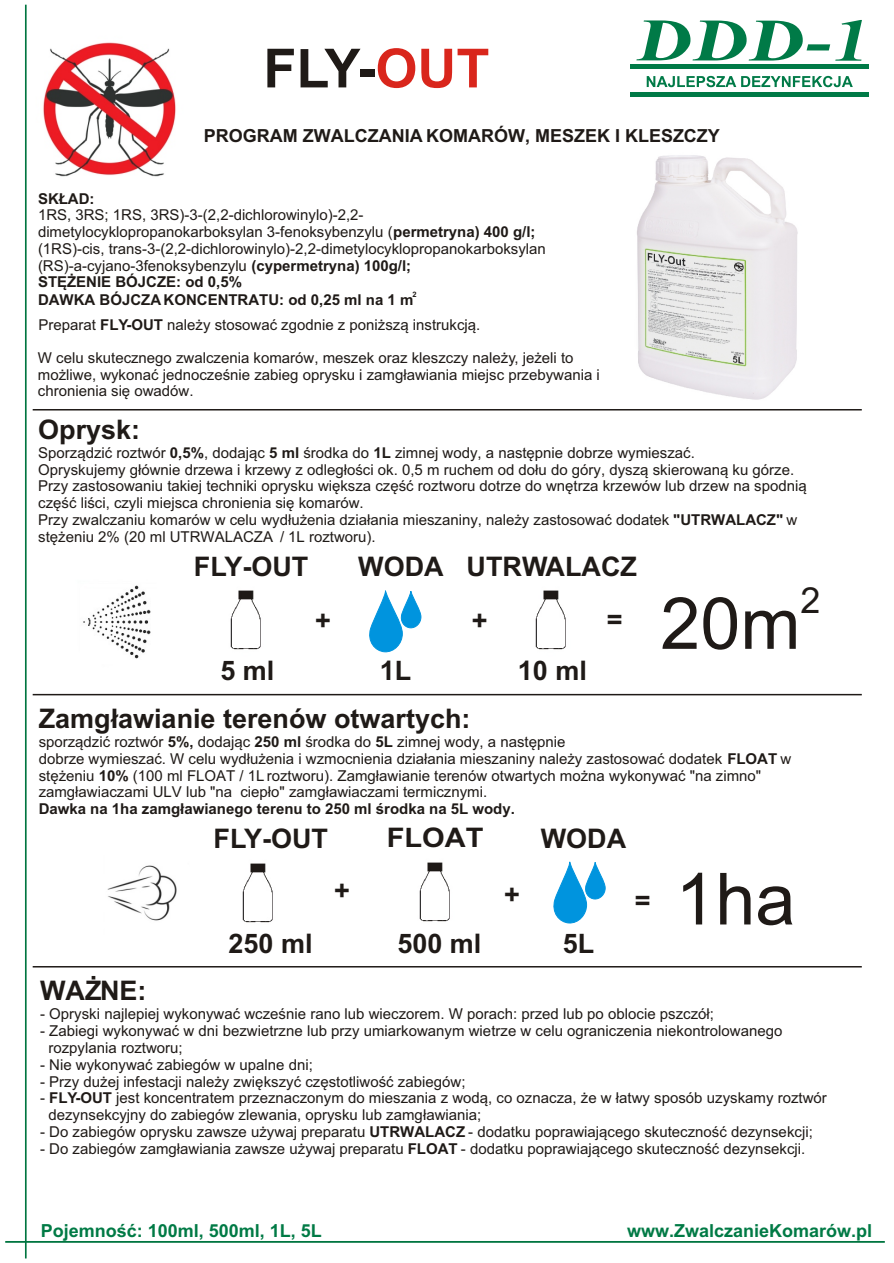
<style>
.page{position:relative;width:894px;height:1263px;background:#fff}
.page>*{position:absolute;margin:0;border:0;box-sizing:border-box;transform-origin:0 0}
.t1{font:72px "Arial CE";color:#1f1a17}
.t2{font:700 54px "Arial CE";color:#1f1a17}
.t3{font:36px "Arial CE";color:#1f1a17}
.t4{font:700 27px/54.9px "Arial CE";color:#1f1a17}
.t5{font:700 27px "Arial CE";color:#1f1a17;scale:1.07 1}
.t6{font:700 18px "Arial CE";color:#007a45}
.t7{font:700 18px "Arial CE";color:#1f1a17}
.t8{font:15px/16.8px "Arial CE";color:#1f1a17}
.t9{font:700 15px "Arial CE";color:#1f1a17}
.t10{font:700 7.5px "Arial CE";color:#1f1a17}
.s1{color:#d9261c}
.s2{font-weight:700}
</style>
<div class="page">
<img style="left:637px;top:155px;width:161px;height:245px">
<img style="left:83px;top:585px;width:68px;height:74px">
<img style="left:107px;top:865px;width:70px;height:56px">
<svg style="left:369px;top:590px;width:52px;height:62px"></svg>
<img style="left:230px;top:590px;width:31px;height:60px">
<svg style="left:553px;top:861px;width:53px;height:63px"></svg>
<img style="left:419px;top:862px;width:31px;height:60px">
<img style="left:242px;top:863px;width:31px;height:60px">
<img style="left:43px;top:42px;width:133px;height:135px">
<hr style="left:25px;top:5px;width:2px;height:1253px;background:#007540">
<hr style="left:5px;top:1241px;width:880px;height:2px;background:#007540">
<svg style="left:647px;top:76px;width:206px;height:11px"></svg>
<svg style="left:636px;top:20px;width:226px;height:41px"></svg>
<hr style="left:630px;top:64px;width:239px;height:4px;background:#007a47">
<hr style="left:630px;top:93px;width:239px;height:4px;background:#007a47">
<hr style="left:33px;top:694px;width:829px;height:1px;background:#1f1a17">
<hr style="left:33px;top:966px;width:829px;height:2px;background:#1f1a17">
<img style="left:535px;top:590px;width:31px;height:60px">
<hr style="left:33px;top:409px;width:829px;height:2px;background:#1f1a17">
<h2 class="t2" style="left:263px;top:48px;width:228px">FLY-<span class="s1">OUT</span></h2>
<p class="t7" style="left:204px;top:129px;width:518px">PROGRAM ZWALCZANIA KOMARÓW, MESZEK I KLESZCZY</p>
<p class="t9" style="left:38px;top:193px;width:58px">SK£AD:</p>
<p class="t8" style="left:38px;top:208px;width:509px">1RS, 3RS; 1RS, 3RS)-3-(2,2-dichlorowinylo)-2,2- dimetylocyklopropanokarboksylan 3-fenoksybenzylu (<span class="s2">permetryna) 400 g/l; </span>(1RS)-cis, trans-3-(2,2-dichlorowinylo)-2,2-dimetylocyklopropanokarboksylan (RS)-a-cyjano-3fenoksybenzylu <span class="s2">(cypermetryna) 100g/l;<br>STÊ¯ENIE BÓJCZE: od 0,5%</span></p>
<p class="t10" style="left:412px;top:292px;width:6px">2</p>
<p class="t8" style="left:38px;top:288px;width:444px;line-height:25.2px"><span class="s2">DAWKA BÓJCZA KONCENTRATU: od 0,25 ml na 1 m<br></span>Preparat <span class="s2">FLY-OUT</span> nale¿y stosowaæ zgodnie z poni¿sz¹ instrukcj¹.</p>
<p class="t8" style="left:38px;top:351px;width:564px">W celu skutecznego zwalczenia komarów, meszek oraz kleszczy nale¿y, je¿eli to mo¿liwe, wykonaæ jednoczeœnie zabieg oprysku i zamg³awiania miejsc przebywania i chronienia siê owadów.</p>
<h3 class="t4" style="left:38px;top:404px;width:103px">Oprysk:</h3>
<p class="t8" style="left:38px;top:446px;width:770px">Sporz¹dziæ roztwór <span class="s2">0,5%</span>, dodaj¹c <span class="s2">5 ml</span> œrodka do <span class="s2">1L</span> zimnej wody, a nastêpnie dobrze wymieszaæ.<br>Opryskujemy g³ównie drzewa i krzewy z odleg³oœci ok. 0,5 m ruchem od do³u do góry, dysz¹ skierowan¹ ku górze.<br>Przy zastosowaniu takiej techniki oprysku wiêksza czêœæ roztworu dotrze do wnêtrza krzewów lub drzew na spodni¹ czêœæ liœci, czyli miejsca chronienia siê komarów.<br>Przy zwalczaniu komarów w celu wyd³u¿enia dzia³ania mieszaniny, nale¿y zastosowaæ dodatek <span class="s2">"UTRWALACZ"</span> w stê¿eniu 2% (20 ml UTRWALACZA / 1L roztworu).</p>
<h3 class="t4" style="left:194px;top:541px;width:116px">FLY-OUT</h3>
<h3 class="t4" style="left:358px;top:541px;width:87px">WODA</h3>
<h3 class="t4" style="left:315px;top:596px;width:17px">+</h3>
<h3 class="t4" style="left:607px;top:595px;width:17px">=</h3>
<h3 class="t4" style="left:220px;top:645px;width:56px">5 ml</h3>
<h3 class="t4" style="left:380px;top:645px;width:33px">1L</h3>
<h3 class="t4" style="left:467px;top:541px;width:172px">UTRWALACZ +</h3>
<h3 class="t4" style="left:518px;top:645px;width:71px">10 ml</h3>
<h3 class="t3" style="left:800px;top:587px;width:22px">2</h3>
<h1 class="t1" style="left:660px;top:596px;width:142px">20m</h1>
<h3 class="t4" style="left:39px;top:693px;width:433px">Zamg³awianie terenów otwartych:</h3>
<p class="t8" style="left:39px;top:735px;width:754px">sporz¹dziæ roztwór <span class="s2">5%,</span> dodaj¹c <span class="s2">250 ml</span> œrodka do <span class="s2">5L</span> zimnej wody, a nastêpnie<br>dobrze wymieszaæ. W celu wyd³u¿enia i wzmocnienia dzia³ania mieszaniny nale¿y zastosowaæ dodatek <span class="s2">FLOAT</span> w stê¿eniu <span class="s2">10%</span> (100 ml FLOAT / 1L roztworu). Zamg³awianie terenów otwartych mo¿na wykonywaæ "na zimno" zamg³awiaczami ULV lub "na ciep³o" zamg³awiaczami termicznymi.</p>
<p class="t9" style="left:39px;top:803px;width:478px">Dawka na 1ha zamg³awianego terenu to 250 ml œrodka na 5L wody.</p>
<h3 class="t4" style="left:214px;top:813px;width:116px">FLY-OUT</h3>
<h3 class="t5" style="left:387px;top:827px;width:92px">FLOAT</h3>
<h3 class="t4" style="left:541px;top:813px;width:87px">WODA</h3>
<h3 class="t4" style="left:334px;top:865px;width:17px">+</h3>
<h3 class="t4" style="left:504px;top:869px;width:17px">+</h3>
<h3 class="t4" style="left:635px;top:875px;width:17px">=</h3>
<h1 class="t1" style="left:675px;top:872px;width:122px">1ha</h1>
<h3 class="t4" style="left:229px;top:919px;width:86px">250 ml</h3>
<h3 class="t4" style="left:397px;top:919px;width:86px">500 ml</h3>
<h3 class="t4" style="left:563px;top:919px;width:33px">5L</h3>
<h3 class="t4" style="left:40px;top:966px;width:108px">WA¯NE:</h3>
<p class="t8" style="left:40px;top:1007px;width:675px">- Opryski najlepiej wykonywaæ wczeœnie rano lub wieczorem. W porach: przed lub po oblocie pszczó³;</p>
<p class="t8" style="left:48px;top:1024px;width:736px;text-indent:-8px">- Zabiegi wykonywaæ w dni bezwietrzne lub przy umiarkowanym wietrze w celu ograniczenia niekontrolowanego rozpylania roztworu;</p>
<p class="t8" style="left:40px;top:1057px;width:274px">- Nie wykonywaæ zabiegów w upalne dni;</p>
<p class="t8" style="left:40px;top:1074px;width:427px">- Przy du¿ej infestacji nale¿y zwiêkszyæ czêstotliwoœæ zabiegów;</p>
<p class="t8" style="left:48px;top:1091px;width:780px;text-indent:-8px">- <span class="s2">FLY-OUT</span> jest koncentratem przeznaczonym do mieszania z wod¹, co oznacza, ¿e w ³atwy sposób uzyskamy roztwór dezynsekcyjny do zabiegów zlewania, oprysku lub zamg³awiania;</p>
<p class="t8" style="left:40px;top:1125px;width:774px">- Do zabiegów oprysku zawsze u¿ywaj preparatu <span class="s2">UTRWALACZ</span> - dodatku poprawiaj¹cego skutecznoœæ dezynsekcji;</p>
<p class="t8" style="left:40px;top:1141px;width:767px">- Do zabiegów zamg³awiania zawsze u¿ywaj preparatu <span class="s2">FLOAT</span> - dodatku poprawiaj¹cego skutecznoœæ dezynsekcji.</p>
<p class="t6" style="left:41px;top:1224px;width:283px">Pojemnoœæ: 100ml, 500ml, 1L, 5L</p>
<p class="t6" style="left:627px;top:1224px;width:247px">www.ZwalczanieKomarów.pl</p>
</div>
